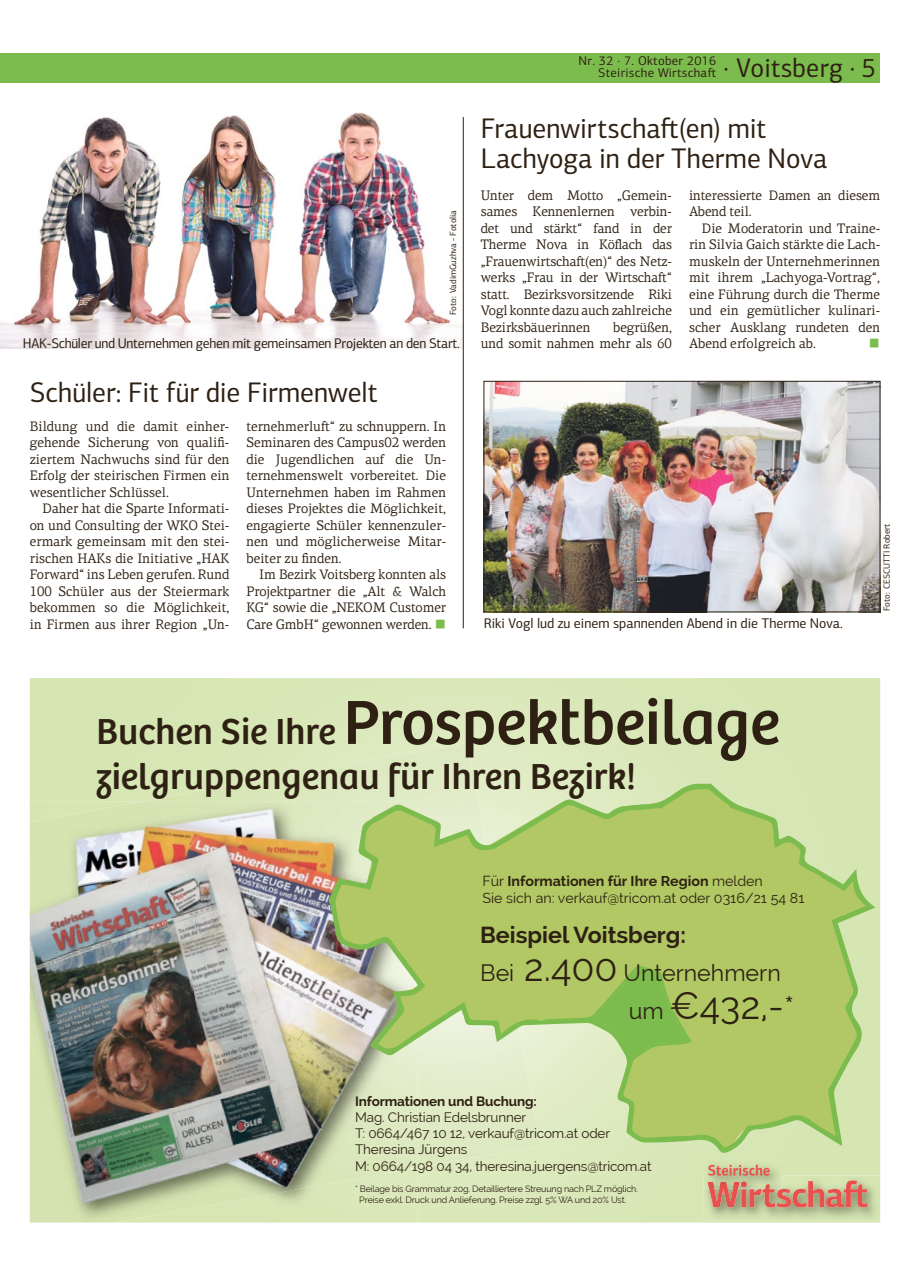
<style>
.page{position:relative;width:910px;height:1276px;background:#fff}
.page>*{position:absolute;margin:0;border:0;box-sizing:border-box;transform-origin:0 0}
.t1{font:64.5px "Bree";color:#2e2113}
.t2{font:37.65px "Raleway";color:#2e2113}
.t3{font:37.5px "Bree";color:#2e2113}
.t4{font:28.5px/30px "PF Centro Sans Pro";color:#2e2113;scale:.96 1}
.t5{font:27px "PF Centro Sans Pro";color:#2e2113;scale:.96 1}
.t6{font:700 23.25px/38px "Raleway";color:#2e2113}
.t7{font:14.25px/17.1px "Raleway";color:#2e2113}
.t8{font:14.1px "PF Centro Sans Pro";letter-spacing:-.02em;color:#2e2113;scale:.96 1}
.t9{font:14.1px "PF Centro Sans Pro";color:#2e2113}
.t10{font:13.8px/16.5px "PF Centro Serif Pro";color:#2e2113;text-align:justify;scale:.96 1}
.t11{font:13.8px "PF Centro Serif Pro";color:#7cbc4e;scale:.96 1}
.t12{font:13.5px/16.2px "Raleway";letter-spacing:-.01em;color:#2e2113}
.t13{font:700 13.5px "Raleway";letter-spacing:-.01em;color:#2e2113}
.t14{font:12.75px/12.8px "PF Centro Sans Pro";letter-spacing:.02em;color:#2e2113;text-align:right}
.t15{font:9px/10.8px "Raleway";letter-spacing:-.02em;color:#2e2113}
.t16{font:9px "PF Centro Sans Pro";color:#2e2113}
.s1{color:#7cbc4e}
.s2{font-size:37.5px}
.s3{font-weight:700}
.s4{font-weight:400}
.s5{font-weight:400;font-size:37.65px}
.s6{font-size:23.25px}
.s7{font-size:31.8px}
</style>
<div class="page">
<div style="left:0;top:53px;width:879px;height:30px;background:#7cbc4e"></div>
<img style="left:0;top:112px;width:463px;height:236px">
<img style="left:486px;top:383px;width:392px;height:227px">
<div style="left:484px;top:381px;width:396px;height:231px;border:1px solid #2e2113"></div>
<hr style="left:463px;top:117px;width:1px;height:511px;background:#2e2113">
<svg style="left:30px;top:678px;width:850px;height:544px;background:#d8e7b7"></svg>
<div style="left:369px;top:1174px;width:48px;height:48px;background:#dbe8ba"></div>
<img style="left:332px;top:1183px;width:37px;height:39px">
<img style="left:145px;top:743px;width:331px;height:58px">
<img style="left:417px;top:1153px;width:31px;height:14px">
<img style="left:439px;top:1153px;width:101px;height:9px">
<img style="left:30px;top:801px;width:129px;height:148px">
<img style="left:159px;top:801px;width:155px;height:148px">
<img style="left:314px;top:801px;width:16px;height:121px">
<img style="left:30px;top:937px;width:51px;height:285px">
<img style="left:36px;top:949px;width:150px;height:179px">
<img style="left:186px;top:922px;width:144px;height:160px">
<img style="left:64px;top:1082px;width:268px;height:140px">
<img style="left:313px;top:1073px;width:69px;height:110px">
<img style="left:372px;top:1153px;width:45px;height:21px">
<img style="left:703px;top:1175px;width:177px;height:45px">
<img style="left:703px;top:1160px;width:79px;height:28px">
<svg style="left:708px;top:1164px;width:160px;height:43px;background:#cfa989"></svg>
<svg style="left:330px;top:784px;width:546px;height:369px;background:#bdd186"></svg>
<svg style="left:593px;top:968px;width:95px;height:89px;background:#94c35f"></svg>
<p class="t16" style="left:448px;top:315px;width:107px;rotate:-90deg">Foto: VadimGuzhva - Fotolia</p>
<p class="t8" style="left:23px;top:334px;width:457px">HAK-Schüler und Unternehmen gehen mit gemeinsamen Projekten an den Start.</p>
<h3 class="t4" style="left:30px;top:378px;width:364px">Schüler: Fit für die Firmenwelt</h3>
<p class="t10" style="left:30px;top:418px;width:210px">Bildung und die damit einher&shy;gehende Sicherung von qualifi&shy;ziertem Nachwuchs sind für den Erfolg der steirischen Firmen ein wesentlicher Schlüssel.</p>
<p class="t10" style="left:30px;top:500px;width:210px;text-indent:13px">Daher hat die Sparte Informati&shy;on und Consulting der WKO Stei&shy;ermark gemeinsam mit den stei&shy;rischen HAKs die Initiative „HAK Forward“ ins Leben gerufen. Rund 100 Schüler aus der Steiermark bekommen so die Möglichkeit, in Firmen aus ihrer Region „Un-</p>
<p class="t10" style="left:246px;top:418px;width:210px">ternehmerluft“ zu schnuppern. In Seminaren des Campus02 werden die Jugendlichen auf die Un&shy;ternehmenswelt vorbereitet. Die Unternehmen haben im Rahmen dieses Projektes die Möglichkeit, engagierte Schüler kennenzuler&shy;nen und möglicherweise Mitar&shy;beiter zu finden.</p>
<p class="t10" style="left:246px;top:566px;width:210px;text-indent:13px">Im Bezirk Voitsberg konnten als Projektpartner die „Alt &amp; Walch KG“ sowie die „NEKOM Customer Care GmbH“ gewonnen werden. <span class="s1">■</span></p>
<p class="t14" style="left:579px;top:54px;width:139px">Nr. 32 · 7. Oktober 2016<br>Steirische Wirtschaft</p>
<h3 class="t5" style="left:723px;top:51px;width:160px">· Voitsberg · 5</h3>
<h3 class="t4" style="left:481px;top:114px;width:363px">Frauenwirtschaft(en) mit<br>Lachyoga in der Therme Nova</h3>
<p class="t10" style="left:481px;top:187px;width:201px">Unter dem Motto „Gemein&shy;sames Kennenlernen verbin&shy;det und stärkt“ fand in der Therme Nova in Köflach das „Frauenwirtschaft(en)“ des Netz&shy;werks „Frau in der Wirtschaft“ statt. Bezirksvorsitzende Riki Vogl konnte dazu auch zahlreiche Bezirksbäuerinnen</p>
<p class="t10" style="left:689px;top:187px;width:201px">interessierte Damen an diesem<br>Abend teil.</p>
<p class="t10" style="left:689px;top:220px;width:201px;text-indent:13px">Die Moderatorin und Traine&shy;rin Silvia Gaich stärkte die Lach&shy;muskeln der Unternehmerinnen mit ihrem „Lachyoga-Vortrag“, eine Führung durch die Therme und ein gemütlicher kulinari&shy;scher Ausklang rundeten den Abend erfolgreich ab.</p>
<p class="t10" style="left:481px;top:319px;width:201px;text-align:right">begrüßen,<br>und somit nahmen mehr als 60</p>
<p class="t11" style="left:869px;top:335px;width:14px">■</p>
<p class="t9" style="left:484px;top:615px;width:361px">Riki Vogl lud zu einem spannenden Abend in die Therme Nova.</p>
<p class="t16" style="left:881px;top:611px;width:89px;rotate:-90deg">Foto: CESCUTTI Robert</p>
<h1 class="t1" style="left:96px;top:684px;width:685px"><span class="s2">Buchen Sie Ihre</span> Prospektbeilage</h1>
<h3 class="t3" style="left:96px;top:754px;width:541px">zielgruppengenau für Ihren Bezirk!</h3>
<p class="t7" style="left:482px;top:872px;width:323px">Für <span class="s3">Informationen für Ihre Region</span> melden<br>Sie sich an: verkauf@tricom.at oder 0316/21 54 81</p>
<h3 class="t6" style="left:480px;top:916px;width:302px">Beispiel Voitsberg:<br><span class="s4">Bei</span> <span class="s5">2.400</span> <span class="s4">Unternehmern</span></h3>
<h2 class="t2" style="left:629px;top:984px;width:167px"><span class="s6">um</span> €432,-<span class="s7">*</span></h2>
<p class="t13" style="left:355px;top:1093px;width:183px">Informationen und Buchung:</p>
<p class="t12" style="left:355px;top:1109px;width:298px">Mag. Christian Edelsbrunner<br>T: 0664/467 10 12, verkauf@tricom.at oder Theresina Jürgens<br>M: 0664/198 04 34, theresina.juergens@tricom.at</p>
<p class="t15" style="left:359px;top:1183px;width:280px;text-indent:-4px">* Beilage bis Grammatur 20g. Detailliertere Streuung nach PLZ möglich.<br>Preise exkl. Druck und Anlieferung. Preise zzgl. 5% WA und 20% Ust.</p>
</div>
